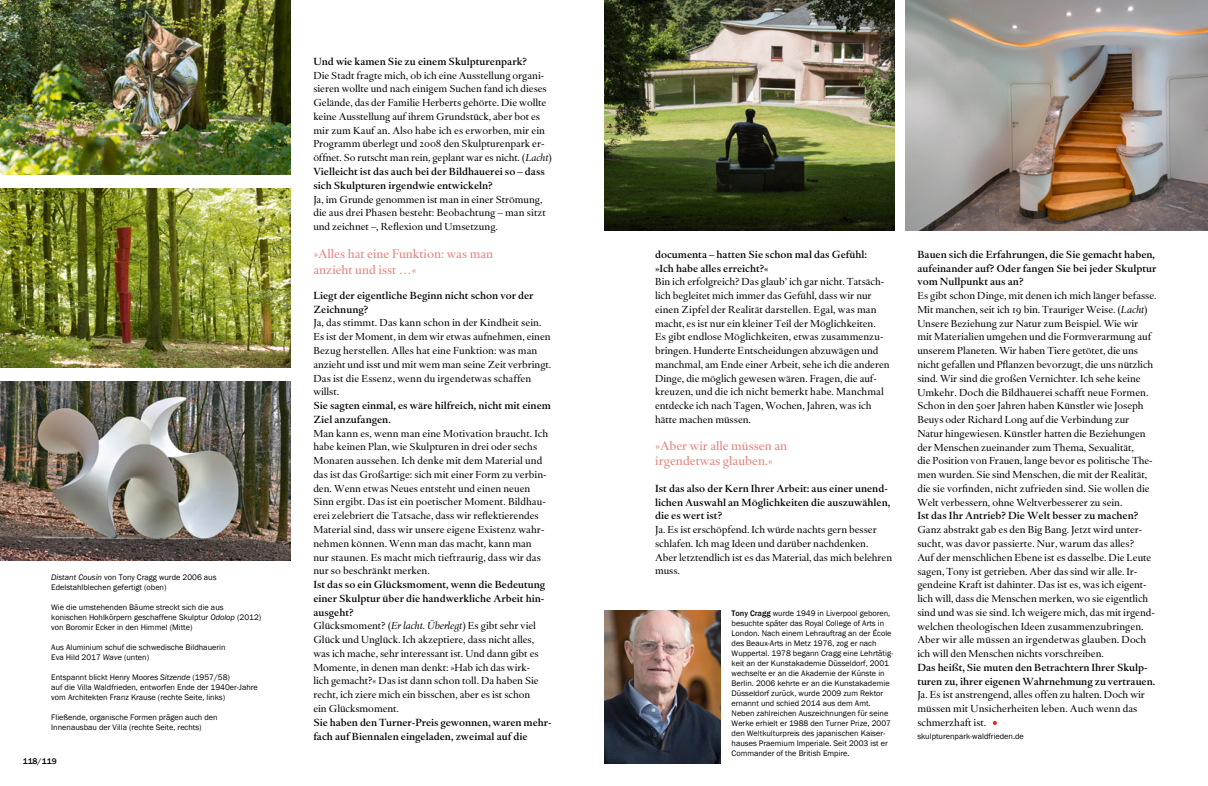
<style>
.page{position:relative;width:1208px;height:786px;background:#fff}
.page>*{position:absolute;margin:0;border:0;box-sizing:border-box;transform-origin:0 0}
.t1{font:12.8px/15.5px "DTL Haarlemmer SD";color:#e37f78}
.t2{font:10.5px/13.8px "DTL Haarlemmer D";letter-spacing:-.005em;color:#000}
.t3{font:10.5px/13.8px "DTL Haarlemmer D Medium";color:#000}
.t4{font:500 8.5px "Franklin Gothic";color:#000}
.t5{font:8.2px/10px "Franklin Gothic";color:#000}
.s1{font-style:italic}
.s2{font-family:"DTL Haarlemmer D Caps"}
.s3{font-weight:500}
</style>
<div class="page">
<svg style="left:992px;top:721px;width:5px;height:3px"></svg>
<img style="left:0;top:381px;width:290px;height:179px">
<img style="left:0;top:189px;width:291px;height:178px">
<img style="left:0;top:0;width:291px;height:175px">
<img style="left:604px;top:0;width:290px;height:230px">
<img style="left:906px;top:0;width:302px;height:230px">
<img style="left:604px;top:610px;width:116px;height:153px">
<p class="t5" style="left:51px;top:572px;width:167px"><span class="s1">Distant Cousin</span> von Tony Cragg wurde 2006 aus<br>Edelstahlblechen gefertigt (oben)</p>
<p class="t5" style="left:51px;top:602px;width:211px">Wie die umstehenden Bäume streckt sich die aus konischen Hohlkörpern geschaffene Skulptur <span class="s1">Odolop</span> (2012) von Boromir Ecker in den Himmel (Mitte)</p>
<p class="t5" style="left:51px;top:642px;width:176px">Aus Aluminium schuf die schwedische Bildhauerin<br>Eva Hild 2017 <span class="s1">Wave</span> (unten)</p>
<p class="t5" style="left:51px;top:672px;width:208px">Entspannt blickt Henry Moores <span class="s1">Sitzende</span> (1957/58)<br>auf die Villa Waldfrieden, entworfen Ende der 1940er-Jahre vom Architekten Franz Krause (rechte Seite, links)</p>
<p class="t5" style="left:51px;top:712px;width:168px">Fließende, organische Formen prägen auch den<br>Innenausbau der Villa (rechte Seite, rechts)</p>
<p class="t4" style="left:23px;top:755px;width:35px">118/119</p>
<p class="t3" style="left:313px;top:54px;width:215px">Und wie kamen Sie zu einem Skulpturenpark?</p>
<p class="t2" style="left:313px;top:68px;width:240px">Die Stadt fragte mich, ob ich eine Ausstellung organi&shy;sieren wollte und nach einigem Suchen fand ich dieses Gelände, das der Familie Herberts gehörte. Die wollte keine Ausstellung auf ihrem Grundstück, aber bot es mir zum Kauf an. Also habe ich es erworben, mir ein Programm überlegt und <span class="s2">2008</span> den Skulpturenpark er&shy;öffnet. So rutscht man rein, geplant war es nicht. (<span class="s1">Lacht</span>)</p>
<p class="t3" style="left:313px;top:164px;width:233px">Vielleicht ist das auch bei der Bildhauerei so – dass sich Skulpturen irgendwie entwickeln?</p>
<p class="t2" style="left:313px;top:192px;width:234px">Ja, im Grunde genommen ist man in einer Strömung, die aus drei Phasen besteht: Beobachtung – man sitzt und zeichnet –, Reflexion und Umsetzung.</p>
<p class="t1" style="left:313px;top:246px;width:181px">»Alles hat eine Funktion: was man anzieht und isst …«</p>
<p class="t3" style="left:313px;top:288px;width:222px">Liegt der eigentliche Beginn nicht schon vor der<br>Zeichnung?</p>
<p class="t2" style="left:313px;top:316px;width:239px">Ja, das stimmt. Das kann schon in der Kindheit sein.<br>Es ist der Moment, in dem wir etwas aufnehmen, einen Bezug herstellen. Alles hat eine Funktion: was man anzieht und isst und mit wem man seine Zeit verbringt.<br>Das ist die Essenz, wenn du irgendetwas schaffen willst.</p>
<p class="t3" style="left:313px;top:398px;width:239px">Sie sagten einmal, es wäre hilfreich, nicht mit einem<br>Ziel anzufangen.</p>
<p class="t2" style="left:313px;top:426px;width:236px">Man kann es, wenn man eine Motivation braucht. Ich habe keinen Plan, wie Skulpturen in drei oder sechs Monaten aussehen. Ich denke mit dem Material und das ist das Großartige: sich mit einer Form zu verbin&shy;den. Wenn etwas Neues entsteht und einen neuen Sinn ergibt. Das ist ein poetischer Moment. Bildhau&shy;erei zelebriert die Tatsache, dass wir reflektierendes Material sind, dass wir unsere eigene Existenz wahr&shy;nehmen können. Wenn man das macht, kann man nur staunen. Es macht mich tieftraurig, dass wir das nur so beschränkt merken.</p>
<p class="t3" style="left:313px;top:577px;width:233px;text-align:justify">Ist das so ein Glücksmoment, wenn die Bedeutung einer Skulptur über die handwerkliche Arbeit hin&shy;ausgeht?</p>
<p class="t2" style="left:313px;top:618px;width:227px">Glücksmoment? (<span class="s1">Er lacht. Überlegt</span>) Es gibt sehr viel Glück und Unglück. Ich akzeptiere, dass nicht alles, was ich mache, sehr interessant ist. Und dann gibt es Momente, in denen man denkt: »Hab ich das wirk&shy;lich gemacht?« Das ist dann schon toll. Da haben Sie recht, ich ziere mich ein bisschen, aber es ist schon ein Glücksmoment.</p>
<p class="t3" style="left:313px;top:715px;width:240px">Sie haben den Turner-Preis gewonnen, waren mehr&shy;fach auf Biennalen eingeladen, zweimal auf die</p>
<p class="t3" style="left:655px;top:247px;width:214px">documenta – hatten Sie schon mal das Gefühl: »Ich habe alles erreicht?«</p>
<p class="t2" style="left:655px;top:275px;width:236px">Bin ich erfolgreich? Das glaub’ ich gar nicht. Tatsäch&shy;lich begleitet mich immer das Gefühl, dass wir nur einen Zipfel der Realität darstellen. Egal, was man macht, es ist nur ein kleiner Teil der Möglichkeiten.<br>Es gibt endlose Möglichkeiten, etwas zusammenzu&shy;bringen. Hunderte Entscheidungen abzuwägen und manchmal, am Ende einer Arbeit, sehe ich die anderen Dinge, die möglich gewesen wären. Fragen, die auf&shy;kreuzen, und die ich nicht bemerkt habe. Manchmal entdecke ich nach Tagen, Wochen, Jahren, was ich hätte machen müssen.</p>
<p class="t1" style="left:655px;top:438px;width:134px">»Aber wir alle müssen an irgendetwas glauben.«</p>
<p class="t3" style="left:655px;top:481px;width:237px">Ist das also der Kern Ihrer Arbeit: aus einer unend&shy;lichen Auswahl an Möglichkeiten die auszuwählen, die es wert ist?</p>
<p class="t2" style="left:655px;top:522px;width:239px">Ja. Es ist erschöpfend. Ich würde nachts gern besser schlafen. Ich mag Ideen und darüber nachdenken.<br>Aber letztendlich ist es das Material, das mich belehren muss.</p>
<p class="t5" style="left:731px;top:608px;width:163px"><span class="s3">Tony Cragg</span> wurde 1949 in Liverpool geboren, besuchte später das Royal College of Arts in London. Nach einem Lehrauftrag an der École des Beaux-Arts in Metz 1976, zog er nach Wuppertal. 1978 begann Cragg eine Lehrtätig&shy;keit an der Kunstakademie Düsseldorf, 2001 wechselte er an die Akademie der Künste in Berlin. 2006 kehrte er an die Kunstakademie Düsseldorf zurück, wurde 2009 zum Rektor ernannt und schied 2014 aus dem Amt.<br>Neben zahlreichen Auszeichnungen für seine Werke erhielt er 1988 den Turner Prize, 2007 den Weltkulturpreis des japanischen Kaiser&shy;hauses Praemium Imperiale. Seit 2003 ist er Commander of the British Empire.</p>
<p class="t3" style="left:917px;top:247px;width:241px">Bauen sich die Erfahrungen, die Sie gemacht haben, aufeinander auf? Oder fangen Sie bei jeder Skulptur vom Nullpunkt aus an?</p>
<p class="t2" style="left:917px;top:289px;width:241px">Es gibt schon Dinge, mit denen ich mich länger befasse.<br>Mit manchen, seit ich <span class="s2">19</span> bin. Trauriger Weise. (<span class="s1">Lacht</span>)<br>Unsere Beziehung zur Natur zum Beispiel. Wie wir<br>mit Materialien umgehen und die Formverarmung auf unserem Planeten. Wir haben Tiere getötet, die uns nicht gefallen und Pflanzen bevorzugt, die uns nützlich sind. Wir sind die großen Vernichter. Ich sehe keine Umkehr. Doch die Bildhauerei schafft neue Formen.<br>Schon in den <span class="s2">50</span>er Jahren haben Künstler wie Joseph Beuys oder Richard Long auf die Verbindung zur Natur hingewiesen. Künstler hatten die Beziehungen der Menschen zueinander zum Thema, Sexualität,<br>die Position von Frauen, lange bevor es politische The&shy;men wurden. Sie sind Menschen, die mit der Realität, die sie vorfinden, nicht zufrieden sind. Sie wollen die Welt verbessern, ohne Weltverbesserer zu sein.</p>
<p class="t3" style="left:917px;top:509px;width:222px">Ist das Ihr Antrieb? Die Welt besser zu machen?</p>
<p class="t2" style="left:917px;top:522px;width:239px">Ganz abstrakt gab es den Big Bang. Jetzt wird unter&shy;sucht, was davor passierte. Nur, warum das alles?<br>Auf der menschlichen Ebene ist es dasselbe. Die Leute sagen, Tony ist getrieben. Aber das sind wir alle. Ir&shy;gendeine Kraft ist dahinter. Das ist es, was ich eigent&shy;lich will, dass die Menschen merken, wo sie eigentlich sind und was sie sind. Ich weigere mich, das mit irgend&shy;welchen theologischen Ideen zusammenzubringen.<br>Aber wir alle müssen an irgendetwas glauben. Doch ich will den Menschen nichts vorschreiben.</p>
<p class="t3" style="left:917px;top:660px;width:239px">Das heißt, Sie muten den Betrachtern Ihrer Skulp&shy;turen zu, ihrer eigenen Wahrnehmung zu vertrauen.</p>
<p class="t2" style="left:917px;top:688px;width:229px">Ja. Es ist anstrengend, alles offen zu halten. Doch wir müssen mit Unsicherheiten leben. Auch wenn das schmerzhaft ist.</p>
<p class="t5" style="left:917px;top:731px;width:108px">skulpturenpark-waldfrieden.de</p>
</div>
